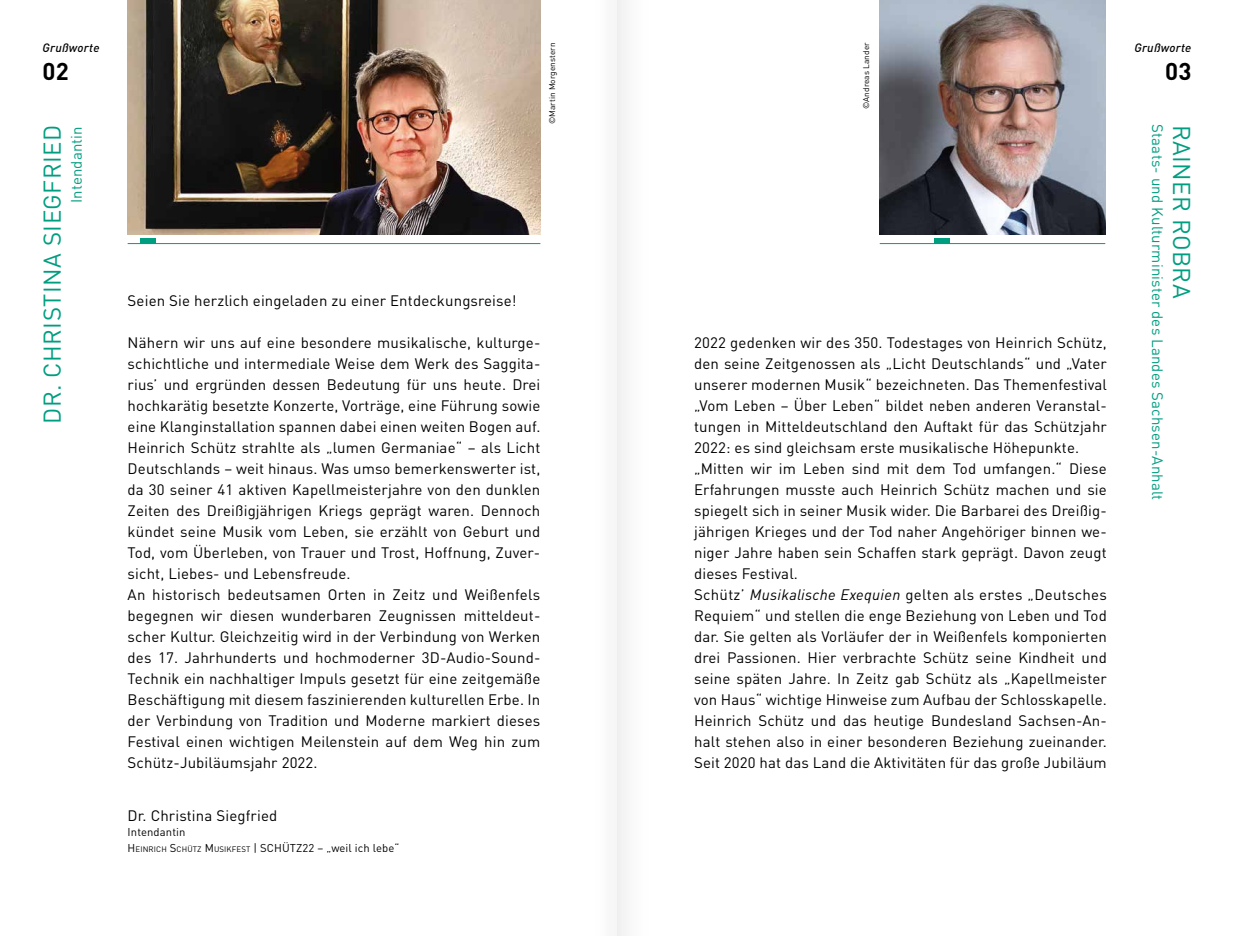
<style>
.page{position:relative;width:1234px;height:936px;background:#fff}
.page>*{position:absolute;margin:0;border:0;box-sizing:border-box;transform-origin:0 0}
.t1{font:24px "DINOT";letter-spacing:.02em;color:#009e80}
.t2{font:700 24px "DINOT";color:#000}
.t3{font:15px/21px "DINOT";letter-spacing:.01em;color:#000}
.t4{font:15px "DINOT";letter-spacing:.01em;color:#009e80}
.t5{font:italic 500 12px "DINOT";letter-spacing:.02em;color:#000}
.t6{font:11.25px/15.8px "DINOT";letter-spacing:.01em;color:#000}
.t7{font:8.25px "DINOT";letter-spacing:.01em;color:#000}
.s1{font-style:inherit}
.s2{font-size:7.8px}
.s3{font-style:italic}
</style>
<div class="page">
<img style="left:879px;top:0;width:225px;height:234px">
<img style="left:128px;top:0;width:412px;height:234px">
<hr style="left:879px;top:243px;width:225px;height:1px;background:#009e80">
<div style="left:934px;top:238px;width:15px;height:5px;background:#009e80"></div>
<hr style="left:128px;top:243px;width:412px;height:1px;background:#009e80">
<div style="left:140px;top:238px;width:15px;height:5px;background:#009e80"></div>
<div style="left:594px;top:0;width:23px;height:935px;background:#fafafa"></div>
<p class="t7" style="left:860px;top:109px;width:68px;rotate:-90deg">©Andreas Lander</p>
<p class="t5" style="left:43px;top:39px;width:58px">Grußworte</p>
<p class="t5" style="left:1134px;top:39px;width:58px">Grußworte</p>
<p class="t7" style="left:546px;top:124px;width:83px;rotate:-90deg">©Martin Morgenstern</p>
<h1 class="t2" style="left:43px;top:56px;width:28px">02</h1>
<h1 class="t2" style="left:1164px;top:56px;width:28px">03</h1>
<p class="t4" style="left:1167px;top:124px;width:377px;rotate:90deg">Staats- und Kulturminister des Landes Sachsen-Anhalt</p>
<h1 class="t1" style="left:1197px;top:124px;width:175px;rotate:90deg">RAINER ROBRA</h1>
<h1 class="t1" style="left:36px;top:423px;width:300px;rotate:-90deg">DR. CHRISTINA SIEGFRIED</h1>
<p class="t4" style="left:66px;top:203px;width:79px;rotate:-90deg">Intendantin</p>
<p class="t3" style="left:128px;top:289px;width:390px">Seien Sie herzlich eingeladen zu einer Entdeckungsreise!</p>
<p class="t3" style="left:128px;top:331px;width:414px">Nähern wir uns auf eine besondere musikalische, kulturge&shy;schichtliche und intermediale Weise dem Werk des Saggita&shy;rius’ und ergründen dessen Bedeutung für uns heute. Drei hochkarätig besetzte Konzerte, Vorträge, eine Führung sowie eine Klanginstallation spannen dabei einen weiten Bogen auf.<br>Heinrich Schütz strahlte als „lumen Germaniae“ – als Licht Deutschlands – weit hinaus. Was umso bemerkenswerter ist, da 30 seiner 41 aktiven Kapellmeisterjahre von den dunklen Zeiten des Dreißigjährigen Kriegs geprägt waren. Dennoch kündet seine Musik vom Leben, sie erzählt von Geburt und Tod, vom Überleben, von Trauer und Trost, Hoffnung, Zuver&shy;sicht, Liebes- und Lebensfreude.<br>An historisch bedeutsamen Orten in Zeitz und Weißenfels begegnen wir diesen wunderbaren Zeugnissen mitteldeut&shy;scher Kultur. Gleichzeitig wird in der Verbindung von Werken des 17. Jahrhunderts und hochmoderner 3D-Audio-Sound-Technik ein nachhaltiger Impuls gesetzt für eine zeitgemäße Beschäftigung mit diesem faszinierenden kulturellen Erbe. In der Verbindung von Tradition und Moderne markiert dieses Festival einen wichtigen Meilenstein auf dem Weg hin zum Schütz-Jubiläumsjahr 2022.</p>
<p class="t3" style="left:128px;top:804px;width:151px">Dr. Christina Siegfried</p>
<p class="t6" style="left:128px;top:823px;width:273px">Intendantin<br><span class="s1">H</span><span class="s2">EINRICH</span> <span class="s1">S</span><span class="s2">CH ÜTZ</span> <span class="s1">M</span><span class="s2">USIKFEST</span> | SCHÜTZ22 – „weil ich lebe“</p>
<p class="t3" style="left:694px;top:331px;width:414px">2022 gedenken wir des 350. Todestages von Heinrich Schütz, den seine Zeitgenossen als „Licht Deutschlands“ und „Vater unserer modernen Musik“ bezeichneten. Das Themenfestival „Vom Leben – Über Leben“ bildet neben anderen Veranstal&shy;tungen in Mitteldeutschland den Auftakt für das Schützjahr 2022: es sind gleichsam erste musikalische Höhepunkte. „Mitten wir im Leben sind mit dem Tod umfangen.“ Diese Erfahrungen musste auch Heinrich Schütz machen und sie spiegelt sich in seiner Musik wider. Die Barbarei des Dreißig&shy;jährigen Krieges und der Tod naher Angehöriger binnen we&shy;niger Jahre haben sein Schaffen stark geprägt. Davon zeugt dieses Festival.<br>Schütz’ <span class="s3">Musikalische Exequien</span> gelten als erstes „Deutsches Requiem“ und stellen die enge Beziehung von Leben und Tod dar. Sie gelten als Vorläufer der in Weißenfels komponierten drei Passionen. Hier verbrachte Schütz seine Kindheit und seine späten Jahre. In Zeitz gab Schütz als „Kapellmeister von Haus“ wichtige Hinweise zum Aufbau der Schlosskapelle.<br>Heinrich Schütz und das heutige Bundesland Sachsen-An&shy;halt stehen also in einer besonderen Beziehung zueinander.<br>Seit 2020 hat das Land die Aktivitäten für das große Jubiläum</p>
</div>
